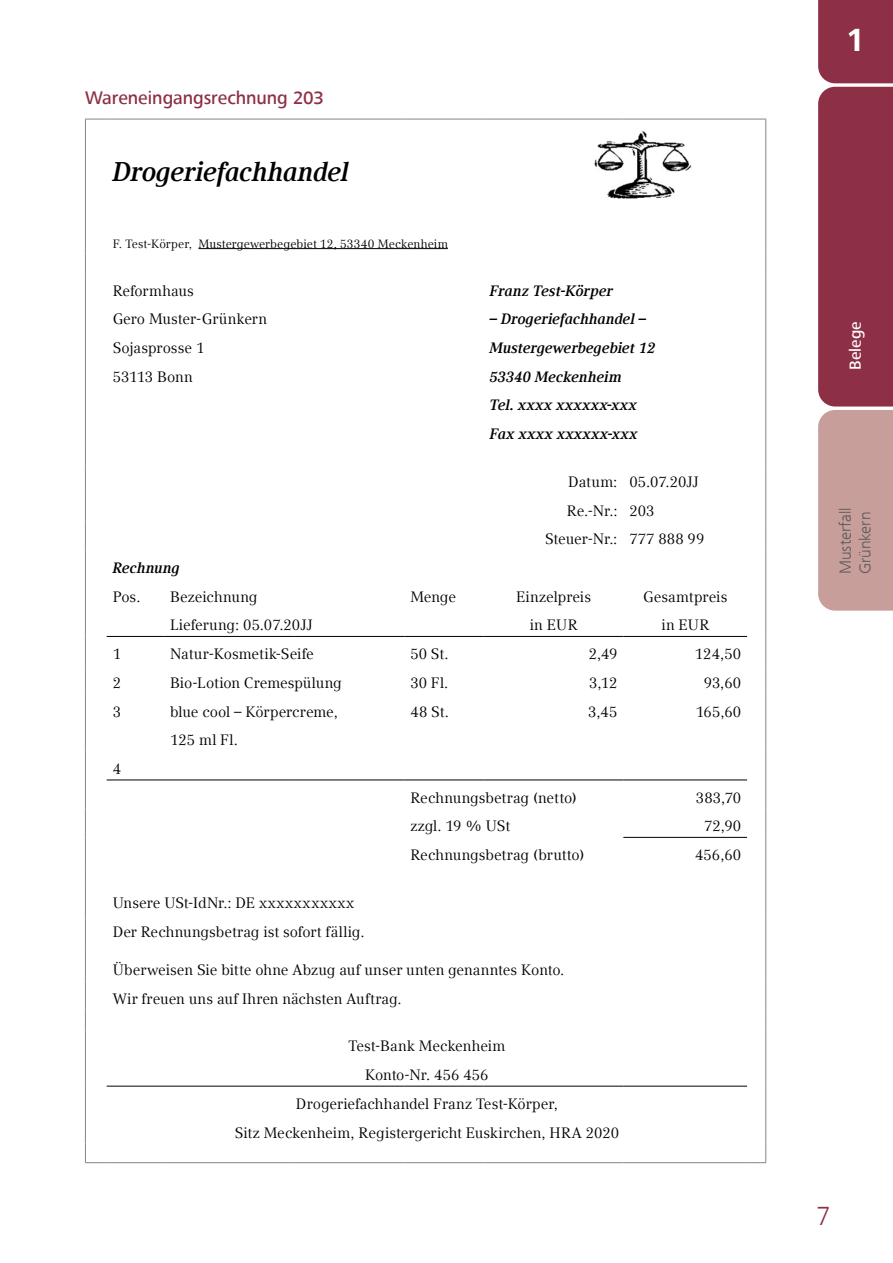
<style>
.page{position:relative;width:893px;height:1263px;background:#fff}
.page>*{position:absolute;margin:0;border:0;box-sizing:border-box;transform-origin:0 0}
.t1{font:700 33px "Frutiger Next Com";color:#fff}
.t2{font:italic 700 27px "Compatil TDATEV";letter-spacing:-.01em;color:#000}
.t3{font:300 27px "Frutiger Next Com";color:#8d2f45}
.Zwischenüberschrift{font:500 18.75px "Frutiger Next Com";letter-spacing:-.005em;color:#8d2f45}
.t4{font:300 16.5px/19.8px "Frutiger Next Com";color:#58595b}
.t5{font:500 16.5px "Frutiger Next Com";letter-spacing:.005em;color:#fff}
.t6{font:15px "Compatil TDATEV";letter-spacing:.01em;color:#000}
.t7{font:italic 700 15px "Compatil TDATEV";letter-spacing:.005em;color:#000}
.t8{font:italic 700 15px "Compatil TDATEV";letter-spacing:.03em;color:#000}
.t9{font:15px "Compatil TDATEV";letter-spacing:.035em;color:#000}
.t10{font:12px "Compatil TDATEV";letter-spacing:.01em;color:#000}
</style>
<div class="page">
<svg style="left:818px;top:0;width:75px;height:611px;background:#a25764"></svg>
<hr style="left:107px;top:636px;width:57px;height:1px;background:#000">
<hr style="left:164px;top:636px;width:130px;height:1px;background:#000">
<hr style="left:294px;top:636px;width:110px;height:1px;background:#000">
<hr style="left:404px;top:636px;width:80px;height:1px;background:#000">
<hr style="left:484px;top:636px;width:103px;height:1px;background:#000">
<hr style="left:587px;top:636px;width:36px;height:1px;background:#000">
<hr style="left:623px;top:636px;width:124px;height:1px;background:#000">
<hr style="left:107px;top:779px;width:57px;height:1px;background:#000">
<hr style="left:164px;top:779px;width:130px;height:1px;background:#000">
<hr style="left:294px;top:779px;width:110px;height:1px;background:#000">
<hr style="left:404px;top:779px;width:80px;height:1px;background:#000">
<hr style="left:484px;top:779px;width:103px;height:1px;background:#000">
<hr style="left:587px;top:779px;width:36px;height:1px;background:#000">
<hr style="left:623px;top:779px;width:124px;height:1px;background:#000">
<hr style="left:623px;top:837px;width:124px;height:1px;background:#000">
<hr style="left:107px;top:1086px;width:57px;height:1px;background:#000">
<hr style="left:164px;top:1086px;width:130px;height:1px;background:#000">
<hr style="left:294px;top:1086px;width:110px;height:1px;background:#000">
<hr style="left:404px;top:1086px;width:80px;height:1px;background:#000">
<hr style="left:484px;top:1086px;width:103px;height:1px;background:#000">
<hr style="left:587px;top:1086px;width:36px;height:1px;background:#000">
<hr style="left:623px;top:1086px;width:124px;height:1px;background:#000">
<hr style="left:85px;top:119px;width:1px;height:111px;background:#868385">
<svg style="left:85px;top:119px;width:22px;height:1px"></svg>
<hr style="left:107px;top:119px;width:57px;height:1px;background:#868385">
<hr style="left:164px;top:119px;width:130px;height:1px;background:#868385">
<hr style="left:294px;top:119px;width:110px;height:1px;background:#868385">
<hr style="left:404px;top:119px;width:80px;height:1px;background:#868385">
<hr style="left:484px;top:119px;width:103px;height:1px;background:#868385">
<hr style="left:587px;top:119px;width:36px;height:1px;background:#868385">
<hr style="left:623px;top:119px;width:124px;height:1px;background:#868385">
<svg style="left:747px;top:119px;width:18px;height:1px"></svg>
<hr style="left:765px;top:119px;width:1px;height:111px;background:#868385">
<svg style="left:85px;top:230px;width:1px;height:43px"></svg>
<svg style="left:765px;top:230px;width:1px;height:43px"></svg>
<hr style="left:85px;top:273px;width:1px;height:172px;background:#868385">
<hr style="left:765px;top:273px;width:1px;height:172px;background:#868385">
<svg style="left:85px;top:445px;width:1px;height:134px"></svg>
<svg style="left:765px;top:445px;width:1px;height:134px"></svg>
<hr style="left:85px;top:579px;width:1px;height:57px;background:#868385">
<hr style="left:765px;top:579px;width:1px;height:57px;background:#868385">
<svg style="left:85px;top:636px;width:1px;height:58px"></svg>
<svg style="left:765px;top:636px;width:1px;height:58px"></svg>
<hr style="left:85px;top:694px;width:1px;height:57px;background:#868385">
<hr style="left:765px;top:694px;width:1px;height:57px;background:#868385">
<svg style="left:85px;top:751px;width:1px;height:136px"></svg>
<svg style="left:765px;top:751px;width:1px;height:136px"></svg>
<hr style="left:85px;top:887px;width:1px;height:31px;background:#868385">
<hr style="left:765px;top:887px;width:1px;height:31px;background:#868385">
<hr style="left:85px;top:918px;width:1px;height:32px;background:#868385">
<hr style="left:765px;top:918px;width:1px;height:32px;background:#868385">
<hr style="left:85px;top:950px;width:1px;height:31px;background:#868385">
<hr style="left:765px;top:950px;width:1px;height:31px;background:#868385">
<svg style="left:85px;top:981px;width:1px;height:49px"></svg>
<svg style="left:765px;top:981px;width:1px;height:49px"></svg>
<hr style="left:85px;top:1030px;width:1px;height:56px;background:#868385">
<hr style="left:85px;top:1086px;width:1px;height:57px;background:#868385">
<hr style="left:765px;top:1030px;width:1px;height:56px;background:#868385">
<hr style="left:765px;top:1086px;width:1px;height:57px;background:#868385">
<svg style="left:85px;top:1143px;width:22px;height:20px"></svg>
<hr style="left:107px;top:1162px;width:57px;height:1px;background:#868385">
<hr style="left:164px;top:1162px;width:130px;height:1px;background:#868385">
<hr style="left:294px;top:1162px;width:110px;height:1px;background:#868385">
<hr style="left:404px;top:1162px;width:80px;height:1px;background:#868385">
<hr style="left:484px;top:1162px;width:103px;height:1px;background:#868385">
<hr style="left:587px;top:1162px;width:36px;height:1px;background:#868385">
<hr style="left:623px;top:1162px;width:124px;height:1px;background:#868385">
<svg style="left:747px;top:1143px;width:19px;height:20px"></svg>
<img style="left:594px;top:131px;width:98px;height:68px">
<hr style="left:198px;top:248px;width:250px;height:1px;background:#000">
<p class="Zwischenüberschrift" style="left:85px;top:87px;width:240px">Wareneingangsrechnung 203</p>
<p class="t2" style="left:113px;top:155px;width:238px">Drogeriefachhandel</p>
<p class="t10" style="left:113px;top:237px;width:337px">F. Test-Körper, Mustergewerbegebiet 12, 53340 Meckenheim</p>
<p class="t6" style="left:113px;top:282px;width:83px">Reformhaus</p>
<p class="t6" style="left:113px;top:310px;width:156px">Gero Muster-Grünkern</p>
<p class="t6" style="left:113px;top:339px;width:93px">Sojasprosse 1</p>
<p class="t6" style="left:113px;top:368px;width:81px">53113 Bonn</p>
<p class="t7" style="left:490px;top:282px;width:125px">Franz Test-Körper</p>
<p class="t7" style="left:490px;top:310px;width:158px">– Drogeriefachhandel –</p>
<p class="t7" style="left:490px;top:339px;width:167px">Mustergewerbegebiet 12</p>
<p class="t7" style="left:490px;top:368px;width:133px">53340 Meckenheim</p>
<p class="t8" style="left:490px;top:396px;width:149px">Tel. xxxx xxxxxx-xxx</p>
<p class="t8" style="left:490px;top:425px;width:149px">Fax xxxx xxxxxx-xxx</p>
<p class="t6" style="left:568px;top:473px;width:51px">Datum:</p>
<p class="t6" style="left:629px;top:473px;width:71px">05.07.20JJ</p>
<p class="t6" style="left:567px;top:502px;width:52px">Re.-Nr.:</p>
<p class="t6" style="left:629px;top:502px;width:26px">203</p>
<p class="t6" style="left:545px;top:530px;width:74px">Steuer-Nr.:</p>
<p class="t6" style="left:629px;top:530px;width:76px">777 888 99</p>
<p class="t7" style="left:113px;top:559px;width:69px">Rechnung</p>
<p class="t6" style="left:113px;top:588px;width:29px">Pos.</p>
<p class="t6" style="left:170px;top:588px;width:89px">Bezeichnung</p>
<p class="t6" style="left:170px;top:616px;width:144px">Lieferung: 05.07.20JJ</p>
<p class="t6" style="left:410px;top:588px;width:47px">Menge</p>
<p class="t6" style="left:516px;top:588px;width:76px">Einzelpreis</p>
<p class="t6" style="left:530px;top:616px;width:49px">in EUR</p>
<p class="t6" style="left:643px;top:588px;width:86px">Gesamtpreis</p>
<p class="t6" style="left:661px;top:616px;width:49px">in EUR</p>
<p class="t6" style="left:113px;top:645px;width:10px">1</p>
<p class="t6" style="left:170px;top:645px;width:145px">Natur-Kosmetik-Seife</p>
<p class="t6" style="left:410px;top:645px;width:40px">50 St.</p>
<p class="t6" style="left:589px;top:645px;width:30px">2,49</p>
<p class="t6" style="left:695px;top:645px;width:48px">124,50</p>
<p class="t6" style="left:113px;top:674px;width:10px">2</p>
<p class="t6" style="left:170px;top:674px;width:173px">Bio-Lotion Cremespülung</p>
<p class="t6" style="left:410px;top:674px;width:39px">30 Fl.</p>
<p class="t6" style="left:589px;top:674px;width:30px">3,12</p>
<p class="t6" style="left:704px;top:674px;width:39px">93,60</p>
<p class="t6" style="left:113px;top:703px;width:10px">3</p>
<p class="t6" style="left:170px;top:703px;width:169px">blue cool – Körpercreme,</p>
<p class="t6" style="left:170px;top:731px;width:69px">125 ml Fl.</p>
<p class="t6" style="left:410px;top:703px;width:40px">48 St.</p>
<p class="t6" style="left:588px;top:703px;width:31px">3,45</p>
<p class="t6" style="left:696px;top:703px;width:47px">165,60</p>
<p class="t6" style="left:113px;top:760px;width:10px">4</p>
<p class="t6" style="left:410px;top:789px;width:168px">Rechnungsbetrag (netto)</p>
<p class="t6" style="left:696px;top:789px;width:47px">383,70</p>
<p class="t6" style="left:410px;top:817px;width:101px">zzgl. 19 % USt</p>
<p class="t6" style="left:704px;top:817px;width:38px">72,90</p>
<p class="t6" style="left:410px;top:846px;width:175px">Rechnungsbetrag (brutto)</p>
<p class="t6" style="left:695px;top:846px;width:48px">456,60</p>
<p class="t9" style="left:113px;top:894px;width:243px">Unsere USt-IdNr.: DE xxxxxxxxxxx</p>
<p class="t6" style="left:113px;top:923px;width:253px">Der Rechnungsbetrag ist sofort fällig.</p>
<p class="t6" style="left:113px;top:961px;width:453px">Überweisen Sie bitte ohne Abzug auf unser unten genanntes Konto.</p>
<p class="t6" style="left:113px;top:990px;width:290px">Wir freuen uns auf Ihren nächsten Auftrag.</p>
<p class="t6" style="left:348px;top:1037px;width:158px">Test-Bank Meckenheim</p>
<p class="t6" style="left:365px;top:1066px;width:125px">Konto-Nr. 456 456</p>
<p class="t6" style="left:296px;top:1095px;width:263px">Drogeriefachhandel Franz Test-Körper,</p>
<p class="t6" style="left:235px;top:1123px;width:386px">Sitz Meckenheim, Registergericht Euskirchen, HRA 2020</p>
<h1 class="t1" style="left:846px;top:21px;width:21px">1</h1>
<p class="t5" style="left:846px;top:370px;width:50px;rotate:-90deg">Belege</p>
<p class="t4" style="left:835px;top:574px;width:68px;rotate:-90deg">Musterfall<br>Grünkern</p>
<h2 class="t3" style="left:816px;top:1200px;width:16px">7</h2>
</div>
